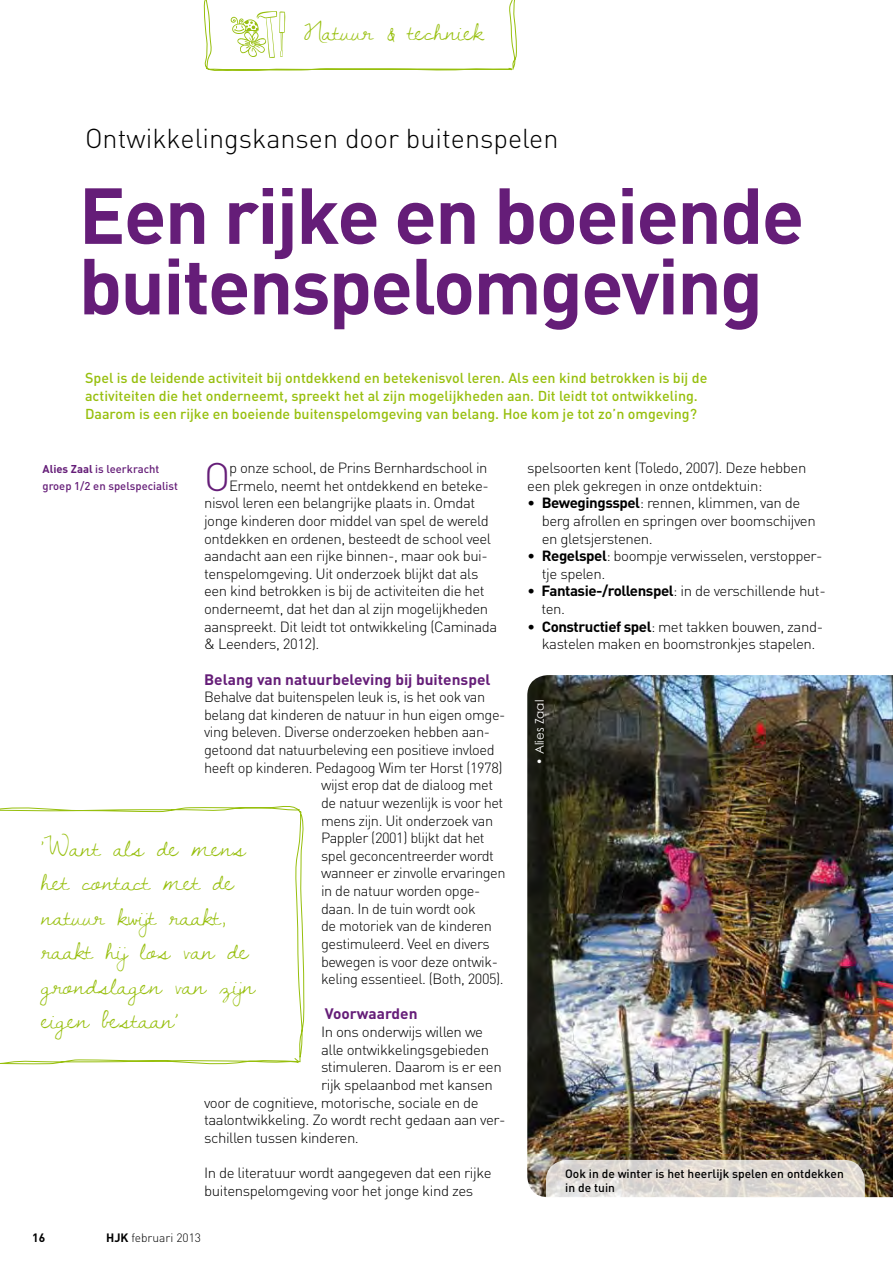
<style>
.page{position:relative;width:893px;height:1263px;background:#fff}
.page>*{position:absolute;margin:0;border:0;box-sizing:border-box;transform-origin:0 0}
.t1{font:700 78px/70.5px "DIN Pro";letter-spacing:-.025em;color:#651d78}
.t2{font:300 39.45px "DIN Pro";color:#651d78}
.t3{font:300 27px "DIN Pro";color:#000}
.t4{font:25.5px/34.5px "Dawningofa New Day";color:#97bf0d}
.t5{font:700 15px "DIN Pro";color:#651d78}
.t6{font:300 14.7px/17.5px "DIN Pro";letter-spacing:-.03em;color:#000}
.t7{font:500 14.25px/18px "DIN Pro";color:#97bf0d}
.t8{font:500 12px/14.4px "DIN Pro";color:#000}
.t9{font:300 12px "DIN Pro";color:#000}
.t10{font:12px "Century Gothic";color:#fff}
.t11{font:700 12px "DIN Pro";color:#000}
.t12{font:500 11.25px/16.5px "DIN Pro";color:#651d78}
.s1{font-weight:700}
</style>
<div class="page">
<svg style="left:0;top:806px;width:305px;height:259px"></svg>
<img style="left:527px;top:675px;width:366px;height:522px">
<svg style="left:546px;top:1160px;width:319px;height:59px"></svg>
<svg style="left:203px;top:0;width:314px;height:71px"></svg>
<h3 class="t4" style="left:304px;top:14px;width:181px">Natuur &amp; techniek</h3>
<h3 class="t3" style="left:85px;top:120px;width:475px">Ontwikkelingskansen door buitenspelen</h3>
<h1 class="t1" style="left:79px;top:177px;width:727px">Een rijke en boeiende buitenspelomgeving</h1>
<p class="t7" style="left:85px;top:369px;width:624px">Spel is de leidende activiteit bij ontdekkend en betekenisvol leren. Als een kind betrokken is bij de activiteiten die het onderneemt, spreekt het al zijn mogelijkheden aan. Dit leidt tot ontwikkeling.<br>Daarom is een rijke en boeiende buitenspelomgeving van belang. Hoe kom je tot zo’n omgeving?</p>
<h2 class="t2" style="left:204px;top:450px;width:28px">O</h2>
<p class="t6" style="left:229px;top:458px;width:260px">p onze school, de Prins Bernhardschool in</p>
<p class="t6" style="left:527px;top:458px;width:281px">spelsoorten kent (Toledo, 2007). Deze hebben een plek gekregen in onze ontdektuin:</p>
<p class="t6" style="left:542px;top:494px;width:275px;text-indent:-15px">• <span class="s1">Bewegingsspel</span>: rennen, klimmen, van de berg afrollen en springen over boomschijven en gletsjerstenen.</p>
<p class="t6" style="left:542px;top:546px;width:282px;text-indent:-15px">• <span class="s1">Regelspel</span>: boompje verwisselen, verstopper&shy;tje spelen.</p>
<p class="t6" style="left:541px;top:582px;width:286px;text-indent:-14px">• <span class="s1">Fantasie-/rollenspel</span>: in de verschillende hut&shy;ten.</p>
<p class="t6" style="left:527px;top:617px;width:297px;text-align:center">• <span class="s1">Constructief spel</span>: met takken bouwen, zand&shy;kastelen maken en boomstronkjes stapelen.</p>
<p class="t12" style="left:43px;top:460px;width:137px"><span class="s1">Alies Zaal</span> is leerkracht groep 1/2 en spelspecialist</p>
<p class="t6" style="left:229px;top:476px;width:261px">Ermelo, neemt het ontdekkend en beteke-</p>
<p class="t6" style="left:204px;top:494px;width:273px">nisvol leren een belangrijke plaats in. Omdat</p>
<p class="t6" style="left:204px;top:511px;width:286px">jonge kinderen door middel van spel de wereld</p>
<p class="t6" style="left:204px;top:529px;width:289px">ontdekken en ordenen, besteedt de school veel</p>
<p class="t6" style="left:204px;top:546px;width:285px">aandacht aan een rijke binnen-, maar ook bui-</p>
<p class="t6" style="left:204px;top:564px;width:276px">tenspelomgeving. Uit onderzoek blijkt dat als</p>
<p class="t6" style="left:204px;top:582px;width:282px">een kind betrokken is bij de activiteiten die het</p>
<p class="t6" style="left:204px;top:599px;width:286px">onderneemt, dat het dan al zijn mogelijkheden</p>
<p class="t6" style="left:204px;top:617px;width:295px">aanspreekt. Dit leidt tot ontwikkeling (Caminada</p>
<p class="t6" style="left:204px;top:635px;width:117px">&amp; Leenders, 2012).</p>
<p class="t5" style="left:204px;top:669px;width:288px">Belang van natuurbeleving bij buitenspel</p>
<p class="t6" style="left:204px;top:687px;width:283px">Behalve dat buitenspelen leuk is, is het ook van</p>
<p class="t6" style="left:204px;top:705px;width:303px">belang dat kinderen de natuur in hun eigen omge-</p>
<p class="t6" style="left:204px;top:723px;width:287px">ving beleven. Diverse onderzoeken hebben aan-</p>
<p class="t6" style="left:204px;top:740px;width:292px">getoond dat natuurbeleving een positieve invloed</p>
<p class="t6" style="left:204px;top:758px;width:300px">heeft op kinderen. Pedagoog Wim ter Horst (1978)</p>
<p class="t6" style="left:321px;top:776px;width:173px">wijst erop dat de dialoog met</p>
<p class="t6" style="left:321px;top:793px;width:184px">de natuur wezenlijk is voor het</p>
<p class="t6" style="left:321px;top:811px;width:174px">mens zijn. Uit onderzoek van</p>
<p class="t6" style="left:321px;top:828px;width:165px">Pappler (2001) blijkt dat het</p>
<p class="t6" style="left:321px;top:846px;width:174px">spel geconcentreerder wordt</p>
<p class="t6" style="left:321px;top:864px;width:186px">wanneer er zinvolle ervaringen</p>
<p class="t6" style="left:321px;top:881px;width:161px">in de natuur worden opge-</p>
<p class="t6" style="left:321px;top:899px;width:156px">daan. In de tuin wordt ook</p>
<p class="t6" style="left:321px;top:917px;width:172px">de motoriek van de kinderen</p>
<p class="t6" style="left:321px;top:934px;width:170px">gestimuleerd. Veel en divers</p>
<p class="t6" style="left:321px;top:952px;width:178px">bewegen is voor deze ontwik-</p>
<p class="t6" style="left:321px;top:969px;width:184px">keling essentieel. (Both, 2005).</p>
<p class="t5" style="left:325px;top:1004px;width:94px">Voorwaarden</p>
<p class="t6" style="left:321px;top:1022px;width:163px">In ons onderwijs willen we</p>
<p class="t6" style="left:321px;top:1040px;width:170px">alle ontwikkelingsgebieden</p>
<p class="t6" style="left:321px;top:1058px;width:182px">stimuleren. Daarom is er een</p>
<p class="t6" style="left:321px;top:1075px;width:173px">rijk spelaanbod met kansen</p>
<p class="t6" style="left:204px;top:1093px;width:276px">voor de cognitieve, motorische, sociale en de</p>
<p class="t6" style="left:204px;top:1110px;width:303px">taalontwikkeling. Zo wordt recht gedaan aan ver-</p>
<p class="t6" style="left:204px;top:1128px;width:156px">schillen tussen kinderen.</p>
<p class="t6" style="left:204px;top:1163px;width:289px">In de literatuur wordt aangegeven dat een rijke buitenspelomgeving voor het jonge kind zes</p>
<p class="t10" style="left:532px;top:764px;width:66px;rotate:-90deg">• Alies Zaal</p>
<h3 class="t4" style="left:41px;top:830px;width:216px">‘Want als de mens het contact met de natuur kwijt raakt, raakt hij los van de grondslagen van zijn eigen bestaan’</h3>
<p class="t8" style="left:565px;top:1166px;width:280px">Ook in de winter is het heerlijk spelen en ontdekken in de tuin</p>
<p class="t11" style="left:32px;top:1230px;width:15px">16</p>
<p class="t9" style="left:106px;top:1230px;width:96px"><span class="s1">HJK</span> februari 2013</p>
</div>
